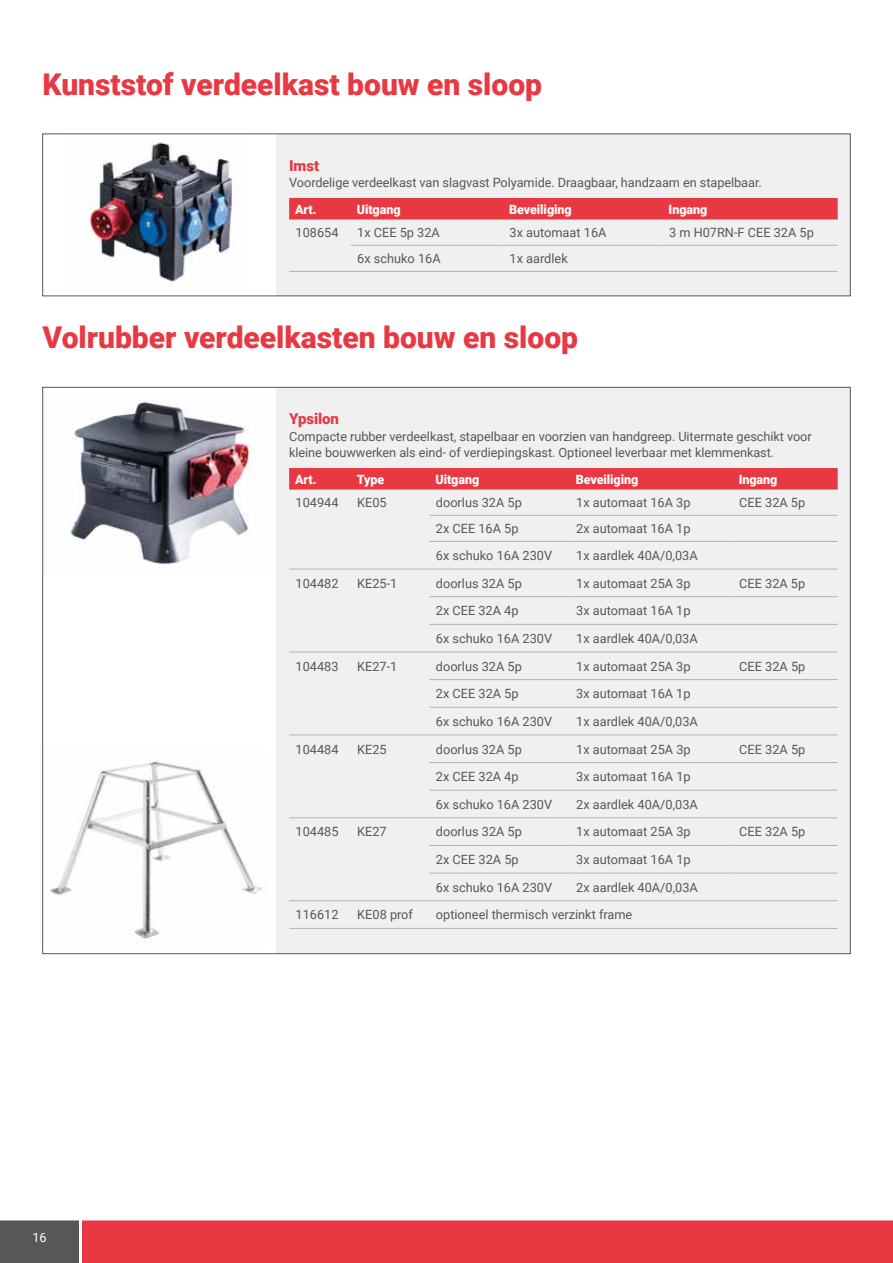
<style>
.page{position:relative;width:893px;height:1263px;background:#fff}
.page>*{position:absolute;margin:0;border:0;box-sizing:border-box;transform-origin:0 0}
.t1{font:900 30px "Roboto";color:#e83943}
.t2{font:900 15px "Roboto";letter-spacing:-.005em;color:#e83943}
.t3{font:12.75px/16.5px "Roboto";color:#575756}
.t4{font:900 12.75px "Roboto";letter-spacing:-.005em;color:#fff}
.t5{font:12.75px "Roboto";color:#fff}
</style>
<div class="page">
<div style="left:0;top:1218px;width:81px;height:45px;background:#575756"></div>
<div style="left:81px;top:1220px;width:812px;height:43px;background:#e83943"></div>
<hr style="left:80px;top:1218px;width:2px;height:45px;background:#fff">
<hr style="left:0;top:1218px;width:893px;height:2px;background:#fff">
<img style="left:50px;top:761px;width:212px;height:178px">
<img style="left:68px;top:401px;width:184px;height:163px">
<div style="left:276px;top:387px;width:574px;height:567px;background:#f0f0f0"></div>
<div style="left:289px;top:468px;width:549px;height:21px;background:#e83943"></div>
<hr style="left:429px;top:515px;width:141px;height:1px;background:#b3b2b2">
<hr style="left:570px;top:515px;width:163px;height:1px;background:#b3b2b2">
<hr style="left:733px;top:515px;width:105px;height:1px;background:#b3b2b2">
<hr style="left:429px;top:541px;width:141px;height:1px;background:#b3b2b2">
<hr style="left:570px;top:541px;width:163px;height:1px;background:#b3b2b2">
<hr style="left:733px;top:541px;width:105px;height:1px;background:#b3b2b2">
<hr style="left:289px;top:569px;width:62px;height:1px;background:#b3b2b2">
<hr style="left:351px;top:569px;width:78px;height:1px;background:#b3b2b2">
<hr style="left:429px;top:569px;width:141px;height:1px;background:#b3b2b2">
<hr style="left:570px;top:569px;width:163px;height:1px;background:#b3b2b2">
<hr style="left:733px;top:569px;width:105px;height:1px;background:#b3b2b2">
<hr style="left:429px;top:596px;width:141px;height:1px;background:#b3b2b2">
<hr style="left:570px;top:596px;width:163px;height:1px;background:#b3b2b2">
<hr style="left:733px;top:596px;width:105px;height:1px;background:#b3b2b2">
<hr style="left:429px;top:624px;width:141px;height:1px;background:#b3b2b2">
<hr style="left:570px;top:624px;width:163px;height:1px;background:#b3b2b2">
<hr style="left:733px;top:624px;width:105px;height:1px;background:#b3b2b2">
<hr style="left:289px;top:652px;width:62px;height:1px;background:#b3b2b2">
<hr style="left:351px;top:652px;width:78px;height:1px;background:#b3b2b2">
<hr style="left:429px;top:652px;width:141px;height:1px;background:#b3b2b2">
<hr style="left:570px;top:652px;width:163px;height:1px;background:#b3b2b2">
<hr style="left:733px;top:652px;width:105px;height:1px;background:#b3b2b2">
<hr style="left:429px;top:679px;width:141px;height:1px;background:#b3b2b2">
<hr style="left:570px;top:679px;width:163px;height:1px;background:#b3b2b2">
<hr style="left:733px;top:679px;width:105px;height:1px;background:#b3b2b2">
<hr style="left:429px;top:707px;width:141px;height:1px;background:#b3b2b2">
<hr style="left:570px;top:707px;width:163px;height:1px;background:#b3b2b2">
<hr style="left:733px;top:707px;width:105px;height:1px;background:#b3b2b2">
<hr style="left:289px;top:734px;width:62px;height:1px;background:#b3b2b2">
<hr style="left:351px;top:734px;width:78px;height:1px;background:#b3b2b2">
<hr style="left:429px;top:734px;width:141px;height:1px;background:#b3b2b2">
<hr style="left:570px;top:734px;width:163px;height:1px;background:#b3b2b2">
<hr style="left:733px;top:734px;width:105px;height:1px;background:#b3b2b2">
<hr style="left:429px;top:762px;width:141px;height:1px;background:#b3b2b2">
<hr style="left:570px;top:762px;width:163px;height:1px;background:#b3b2b2">
<hr style="left:733px;top:762px;width:105px;height:1px;background:#b3b2b2">
<hr style="left:429px;top:790px;width:141px;height:1px;background:#b3b2b2">
<hr style="left:570px;top:790px;width:163px;height:1px;background:#b3b2b2">
<hr style="left:733px;top:790px;width:105px;height:1px;background:#b3b2b2">
<hr style="left:289px;top:817px;width:62px;height:1px;background:#b3b2b2">
<hr style="left:351px;top:817px;width:78px;height:1px;background:#b3b2b2">
<hr style="left:429px;top:817px;width:141px;height:1px;background:#b3b2b2">
<hr style="left:570px;top:817px;width:163px;height:1px;background:#b3b2b2">
<hr style="left:733px;top:817px;width:105px;height:1px;background:#b3b2b2">
<hr style="left:429px;top:845px;width:141px;height:1px;background:#b3b2b2">
<hr style="left:570px;top:845px;width:163px;height:1px;background:#b3b2b2">
<hr style="left:733px;top:845px;width:105px;height:1px;background:#b3b2b2">
<hr style="left:429px;top:873px;width:141px;height:1px;background:#b3b2b2">
<hr style="left:570px;top:873px;width:163px;height:1px;background:#b3b2b2">
<hr style="left:733px;top:873px;width:105px;height:1px;background:#b3b2b2">
<hr style="left:429px;top:900px;width:141px;height:1px;background:#b3b2b2">
<hr style="left:570px;top:900px;width:163px;height:1px;background:#b3b2b2">
<hr style="left:733px;top:900px;width:105px;height:1px;background:#b3b2b2">
<hr style="left:289px;top:928px;width:62px;height:1px;background:#b3b2b2">
<hr style="left:351px;top:928px;width:78px;height:1px;background:#b3b2b2">
<hr style="left:429px;top:928px;width:141px;height:1px;background:#b3b2b2">
<hr style="left:570px;top:928px;width:163px;height:1px;background:#b3b2b2">
<hr style="left:733px;top:928px;width:105px;height:1px;background:#b3b2b2">
<hr style="left:289px;top:900px;width:62px;height:1px;background:#b3b2b2">
<hr style="left:351px;top:900px;width:78px;height:1px;background:#b3b2b2">
<img style="left:66px;top:142px;width:178px;height:155px">
<div style="left:276px;top:134px;width:574px;height:162px;background:#f0f0f0"></div>
<div style="left:289px;top:198px;width:549px;height:21px;background:#e83943"></div>
<hr style="left:351px;top:245px;width:152px;height:1px;background:#b3b2b2">
<hr style="left:503px;top:245px;width:160px;height:1px;background:#b3b2b2">
<hr style="left:663px;top:245px;width:175px;height:1px;background:#b3b2b2">
<hr style="left:351px;top:271px;width:152px;height:1px;background:#b3b2b2">
<hr style="left:503px;top:271px;width:160px;height:1px;background:#b3b2b2">
<hr style="left:663px;top:271px;width:175px;height:1px;background:#b3b2b2">
<hr style="left:289px;top:271px;width:62px;height:1px;background:#b3b2b2">
<h1 class="t1" style="left:43px;top:63px;width:501px">Kunststof verdeelkast bouw en sloop</h1>
<p class="t2" style="left:289px;top:155px;width:32px">Imst</p>
<p class="t3" style="left:289px;top:174px;width:474px">Voordelige verdeelkast van slagvast Polyamide. Draagbaar, handzaam en stapelbaar.</p>
<p class="t4" style="left:295px;top:200px;width:23px">Art.</p>
<p class="t4" style="left:357px;top:200px;width:45px">Uitgang</p>
<p class="t4" style="left:509px;top:200px;width:64px">Beveiliging</p>
<p class="t4" style="left:669px;top:200px;width:40px">Ingang</p>
<p class="t3" style="left:296px;top:224px;width:44px">108654</p>
<p class="t3" style="left:357px;top:224px;width:84px">1x CEE 5p 32A</p>
<p class="t3" style="left:510px;top:224px;width:98px">3x automaat 16A</p>
<p class="t3" style="left:669px;top:224px;width:146px">3 m H07RN-F CEE 32A 5p</p>
<p class="t3" style="left:357px;top:250px;width:85px">6x schuko 16A</p>
<p class="t3" style="left:510px;top:250px;width:60px">1x aardlek</p>
<h1 class="t1" style="left:43px;top:317px;width:537px">Volrubber verdeelkasten bouw en sloop</h1>
<p class="t5" style="left:32px;top:1229px;width:16px">16</p>
<p class="t2" style="left:289px;top:408px;width:51px">Ypsilon</p>
<p class="t3" style="left:289px;top:428px;width:524px">Compacte rubber verdeelkast, stapelbaar en voorzien van handgreep. Uitermate geschikt voor kleine bouwwerken als eind- of verdiepingskast. Optioneel leverbaar met klemmenkast.</p>
<p class="t4" style="left:295px;top:470px;width:23px">Art.</p>
<p class="t4" style="left:357px;top:470px;width:29px">Type</p>
<p class="t4" style="left:435px;top:470px;width:45px">Uitgang</p>
<p class="t4" style="left:576px;top:470px;width:64px">Beveiliging</p>
<p class="t4" style="left:739px;top:470px;width:40px">Ingang</p>
<p class="t3" style="left:296px;top:494px;width:44px">104944</p>
<p class="t3" style="left:357px;top:494px;width:31px">KE05</p>
<p class="t3" style="left:436px;top:494px;width:88px">doorlus 32A 5p</p>
<p class="t3" style="left:576px;top:494px;width:116px">1x automaat 16A 3p</p>
<p class="t3" style="left:739px;top:494px;width:68px">CEE 32A 5p</p>
<p class="t3" style="left:436px;top:520px;width:84px">2x CEE 16A 5p</p>
<p class="t3" style="left:576px;top:520px;width:116px">2x automaat 16A 1p</p>
<p class="t3" style="left:436px;top:547px;width:118px">6x schuko 16A 230V</p>
<p class="t3" style="left:576px;top:547px;width:123px">1x aardlek 40A/0,03A</p>
<p class="t3" style="left:296px;top:574px;width:44px">104482</p>
<p class="t3" style="left:357px;top:574px;width:42px">KE25-1</p>
<p class="t3" style="left:436px;top:574px;width:88px">doorlus 32A 5p</p>
<p class="t3" style="left:576px;top:574px;width:116px">1x automaat 25A 3p</p>
<p class="t3" style="left:739px;top:574px;width:68px">CEE 32A 5p</p>
<p class="t3" style="left:436px;top:602px;width:84px">2x CEE 32A 4p</p>
<p class="t3" style="left:576px;top:602px;width:116px">3x automaat 16A 1p</p>
<p class="t3" style="left:436px;top:630px;width:118px">6x schuko 16A 230V</p>
<p class="t3" style="left:576px;top:630px;width:123px">1x aardlek 40A/0,03A</p>
<p class="t3" style="left:296px;top:657px;width:44px">104483</p>
<p class="t3" style="left:357px;top:657px;width:42px">KE27-1</p>
<p class="t3" style="left:436px;top:657px;width:88px">doorlus 32A 5p</p>
<p class="t3" style="left:576px;top:657px;width:116px">1x automaat 25A 3p</p>
<p class="t3" style="left:739px;top:657px;width:68px">CEE 32A 5p</p>
<p class="t3" style="left:436px;top:685px;width:84px">2x CEE 32A 5p</p>
<p class="t3" style="left:576px;top:685px;width:116px">3x automaat 16A 1p</p>
<p class="t3" style="left:436px;top:713px;width:118px">6x schuko 16A 230V</p>
<p class="t3" style="left:576px;top:713px;width:123px">1x aardlek 40A/0,03A</p>
<p class="t3" style="left:296px;top:740px;width:44px">104484</p>
<p class="t3" style="left:357px;top:740px;width:31px">KE25</p>
<p class="t3" style="left:436px;top:740px;width:88px">doorlus 32A 5p</p>
<p class="t3" style="left:576px;top:740px;width:116px">1x automaat 25A 3p</p>
<p class="t3" style="left:739px;top:740px;width:68px">CEE 32A 5p</p>
<p class="t3" style="left:436px;top:768px;width:84px">2x CEE 32A 4p</p>
<p class="t3" style="left:576px;top:768px;width:116px">3x automaat 16A 1p</p>
<p class="t3" style="left:436px;top:795px;width:118px">6x schuko 16A 230V</p>
<p class="t3" style="left:576px;top:795px;width:123px">2x aardlek 40A/0,03A</p>
<p class="t3" style="left:296px;top:823px;width:44px">104485</p>
<p class="t3" style="left:357px;top:823px;width:31px">KE27</p>
<p class="t3" style="left:436px;top:823px;width:88px">doorlus 32A 5p</p>
<p class="t3" style="left:576px;top:823px;width:116px">1x automaat 25A 3p</p>
<p class="t3" style="left:739px;top:823px;width:68px">CEE 32A 5p</p>
<p class="t3" style="left:436px;top:851px;width:84px">2x CEE 32A 5p</p>
<p class="t3" style="left:576px;top:851px;width:116px">3x automaat 16A 1p</p>
<p class="t3" style="left:436px;top:878px;width:118px">6x schuko 16A 230V</p>
<p class="t3" style="left:576px;top:878px;width:123px">2x aardlek 40A/0,03A</p>
<p class="t3" style="left:296px;top:906px;width:44px">116612</p>
<p class="t3" style="left:357px;top:906px;width:57px">KE08 prof</p>
<p class="t3" style="left:436px;top:906px;width:198px">optioneel thermisch verzinkt frame</p>
</div>
